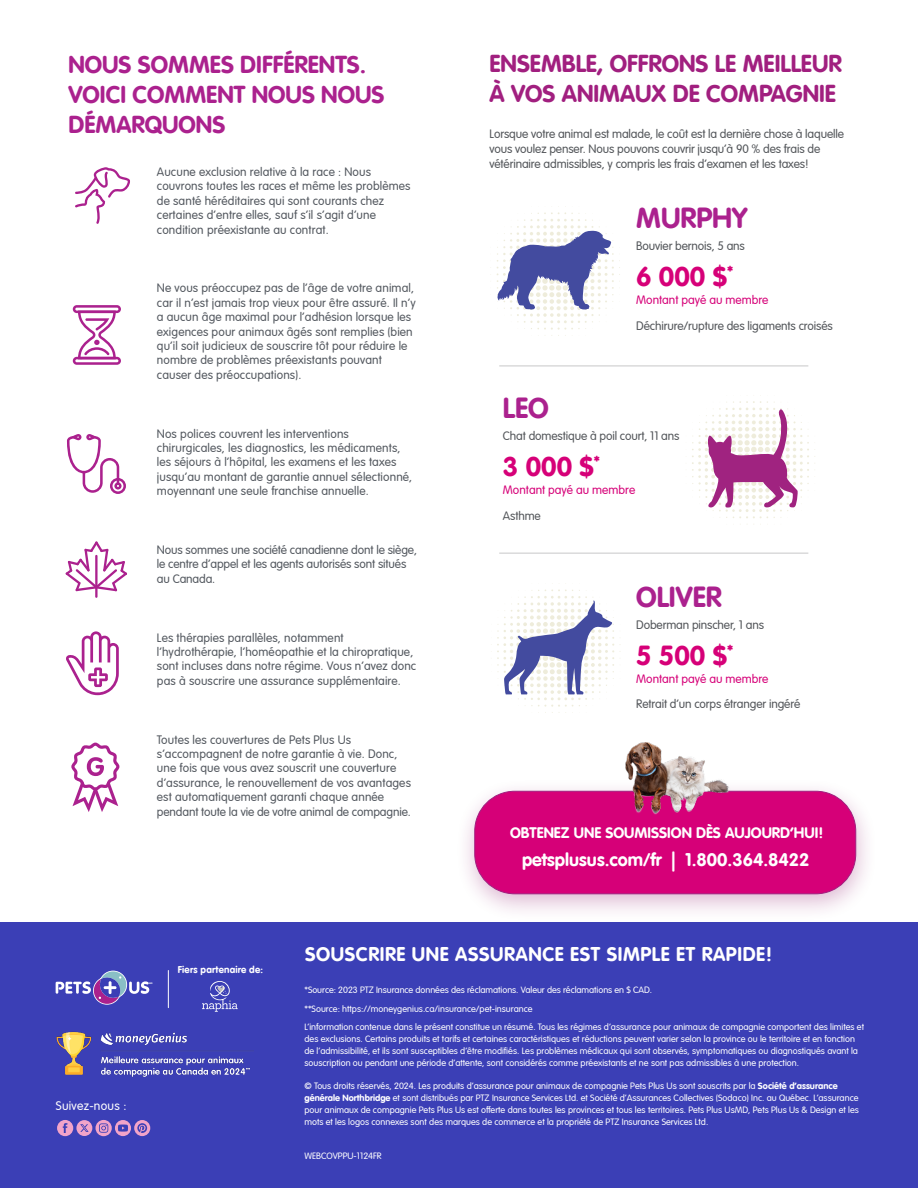
<style>
.page{position:relative;width:918px;height:1188px;background:#fff}
.page>*{position:absolute;margin:0;border:0;box-sizing:border-box;transform-origin:0 0}
.Coverage_headings{font:700 28.5px "VAG Rounded LT Com";color:#ab218e}
.Coverage_headings-2{font:700 27px "VAG Rounded LT Com";color:#d60078}
.Lead_in{font:700 24px/30px "VAG Rounded LT Com";color:#ab218e}
.t1{font:700 24px/30px "VAG Rounded LT Com";color:#a11f7f}
.t2{font:700 19.5px "VAG Rounded LT Com";letter-spacing:.03em;color:#fff}
.t3{font:700 18px "VAG Rounded LT Com";color:#fff}
.t4{font:700 15px "VAG Rounded LT Com";color:#fff}
.Subhead{font:300 12.3px "VAG Rounded LT Com";letter-spacing:.02em;color:#fff}
.blue_bullets{font:300 12px/14.4px "VAG Rounded LT Com";letter-spacing:.01em;color:#53585f}
.t5{font:300 12px/15px "VAG Rounded LT Com";letter-spacing:-.01em;color:#53565a}
.blue_bullets-2{font:300 12px/14.4px "VAG Rounded LT Com";letter-spacing:-.01em;color:#53585f}
.Coverage_headings-3{font:300 12px "VAG Rounded LT Com";color:#d60078}
.Subhead-2{font:700 9.75px "VAG Rounded LT Com";letter-spacing:.02em;color:#fff}
.t6{font:300 9px/12px "VAG Rounded LT Com";color:#fff}
.t7{font:700 2.25px "VAG Rounded LT Com";color:#fff}
.s1{font-weight:700}
</style>
<div class="page">
<div style="left:456px;top:778px;width:421px;height:144px;background:#90196d;opacity:.3"></div>
<div style="left:475px;top:791px;width:381px;height:103px;background:#d60078;border-radius:40px"></div>
<div style="left:475px;top:791px;width:381px;height:103px;border:1px solid #a11f7f;border-radius:40px"></div>
<div style="left:0;top:922px;width:918px;height:266px;background:#3b3fb6"></div>
<svg style="left:202px;top:981px;width:36px;height:31px"></svg>
<svg style="left:56px;top:970px;width:93px;height:35px"></svg>
<svg style="left:75px;top:167px;width:55px;height:57px"></svg>
<svg style="left:73px;top:305px;width:48px;height:60px"></svg>
<svg style="left:67px;top:434px;width:59px;height:60px"></svg>
<hr style="left:95px;top:555px;width:3px;height:43px;background:#ab218e">
<svg style="left:66px;top:541px;width:61px;height:50px"></svg>
<svg style="left:66px;top:631px;width:53px;height:64px"></svg>
<svg style="left:71px;top:743px;width:48px;height:69px"></svg>
<hr style="left:499px;top:366px;width:309px;height:1px;background:#c7c7c8">
<hr style="left:499px;top:553px;width:309px;height:1px;background:#c7c7c8">
<svg style="left:57px;top:1120px;width:93px;height:16px"></svg>
<svg style="left:490px;top:206px;width:130px;height:130px"></svg>
<svg style="left:692px;top:395px;width:123px;height:123px"></svg>
<svg style="left:491px;top:583px;width:123px;height:130px"></svg>
<img style="left:591px;top:742px;width:150px;height:73px">
<hr style="left:168px;top:970px;width:1px;height:38px;background:#fff">
<img style="left:56px;top:1031px;width:197px;height:46px">
<p class="Lead_in" style="left:68px;top:50px;width:299px">NOUS SOMMES DIFFÉRENTS.</p>
<p class="Lead_in" style="left:68px;top:80px;width:318px">VOICI COMMENT NOUS NOUS<br>DÉMARQUONS</p>
<p class="blue_bullets" style="left:157px;top:165px;width:255px">Aucune exclusion relative à la race : Nous couvrons toutes les races et même les problèmes de santé héréditaires qui sont courants chez certaines d’entre elles, sauf s’il s’agit d’une condition préexistante au contrat.</p>
<p class="blue_bullets" style="left:157px;top:281px;width:260px">Ne vous préoccupez pas de l’âge de votre animal, car il n’est jamais trop vieux pour être assuré. Il n’y a aucun âge maximal pour l’adhésion lorsque les exigences pour animaux âgés sont remplies (bien qu’il soit judicieux de souscrire tôt pour réduire le nombre de problèmes préexistants pouvant causer des préoccupations).</p>
<p class="blue_bullets" style="left:157px;top:427px;width:257px">Nos polices couvrent les interventions chirurgicales, les diagnostics, les médicaments, les séjours à l’hôpital, les examens et les taxes jusqu’au montant de garantie annuel sélectionné, moyennant une seule franchise annuelle.</p>
<p class="blue_bullets-2" style="left:157px;top:543px;width:262px">Nous sommes une société canadienne dont le siège, le centre d’appel et les agents autorisés sont situés au Canada.</p>
<p class="blue_bullets" style="left:157px;top:631px;width:261px">Les thérapies parallèles, notamment l’hydrothérapie, l’homéopathie et la chiropratique, sont incluses dans notre régime. Vous n’avez donc pas à souscrire une assurance supplémentaire.</p>
<p class="blue_bullets" style="left:157px;top:733px;width:256px">Toutes les couvertures de Pets Plus Us s’accompagnent de notre garantie à vie. Donc, une fois que vous avez souscrit une couverture d’assurance, le renouvellement de vos avantages est automatiquement garanti chaque année pendant toute la vie de votre animal de compagnie.</p>
<p class="t1" style="left:489px;top:49px;width:354px">ENSEMBLE, OFFRONS LE MEILLEUR<br>À VOS ANIMAUX DE COMPAGNIE</p>
<p class="t5" style="left:489px;top:126px;width:356px">Lorsque votre animal est malade, le coût est la dernière chose à laquelle vous voulez penser. Nous pouvons couvrir jusqu’à 90 % des frais de vétérinaire admissibles, y compris les frais d’examen et les taxes!</p>
<p class="Coverage_headings" style="left:636px;top:200px;width:113px">MURPHY</p>
<p class="t5" style="left:636px;top:239px;width:110px">Bouvier bernois, 5 ans</p>
<p class="Coverage_headings-2" style="left:636px;top:259px;width:99px">6 000 $<sup>*</sup></p>
<p class="Coverage_headings-3" style="left:636px;top:293px;width:134px">Montant payé au membre</p>
<p class="t5" style="left:636px;top:318px;width:198px">Déchirure/rupture des ligaments croisés</p>
<p class="Coverage_headings" style="left:503px;top:390px;width:47px">LEO</p>
<p class="t5" style="left:503px;top:429px;width:178px">Chat domestique à poil court, 11 ans</p>
<p class="Coverage_headings-2" style="left:503px;top:450px;width:99px">3 000 $<sup>*</sup></p>
<p class="Coverage_headings-3" style="left:503px;top:483px;width:134px">Montant payé au membre</p>
<p class="t5" style="left:503px;top:509px;width:39px">Asthme</p>
<p class="Coverage_headings" style="left:636px;top:579px;width:87px">OLIVER</p>
<p class="t5" style="left:636px;top:617px;width:129px">Doberman pinscher, 1 ans</p>
<p class="Coverage_headings-2" style="left:636px;top:638px;width:99px">5 500 $<sup>*</sup></p>
<p class="Coverage_headings-3" style="left:636px;top:671px;width:134px">Montant payé au membre</p>
<p class="t5" style="left:636px;top:697px;width:166px">Retrait d’un corps étranger ingéré</p>
<p class="t4" style="left:510px;top:823px;width:315px">OBTENEZ UNE SOUMISSION DÈS AUJOURD’HUI!</p>
<p class="t3" style="left:522px;top:848px;width:289px">petsplusus.com/fr | 1.800.364.8422</p>
<p class="t7" style="left:149px;top:982px;width:5px">MD</p>
<p class="Subhead-2" style="left:178px;top:963px;width:87px">Fiers partenaire de:</p>
<p class="Subhead" style="left:56px;top:1099px;width:72px">Suivez-nous :</p>
<p class="t2" style="left:305px;top:942px;width:469px">SOUSCRIRE UNE ASSURANCE EST SIMPLE ET RAPIDE!</p>
<p class="t6" style="left:304px;top:984px;width:349px">*Source: 2023 PTZ Insurance données des réclamations. Valeur des réclamations en $ CAD.</p>
<p class="t6" style="left:304px;top:1003px;width:230px">**Source: https://moneygenius.ca/insurance/pet-insurance</p>
<p class="t6" style="left:304px;top:1021px;width:561px">L’information contenue dans le présent constitue un résumé. Tous les régimes d’assurance pour animaux de compagnie comportent des limites et des exclusions. Certains produits et tarifs et certaines caractéristiques et réductions peuvent varier selon la province ou le territoire et en fonction de l’admissibilité, et ils sont susceptibles d’être modifiés. Les problèmes médicaux qui sont observés, symptomatiques ou diagnostiqués avant la souscription ou pendant une période d’attente, sont considérés comme préexistants et ne sont pas admissibles à une protection.</p>
<p class="t6" style="left:304px;top:1080px;width:556px">© Tous droits réservés, 2024. Les produits d’assurance pour animaux de compagnie Pets Plus Us sont souscrits par la <span class="s1">Société d’assurance générale Northbridge</span> et sont distribués par PTZ Insurance Services Ltd. et Société d’Assurances Collectives (Sodaco) Inc. au Québec. L’assurance pour animaux de compagnie Pets Plus Us est offerte dans toutes les provinces et tous les territoires. Pets Plus UsMD, Pets Plus Us &amp; Design et les mots et les logos connexes sont des marques de commerce et la propriété de PTZ Insurance Services Ltd.</p>
<p class="t6" style="left:304px;top:1150px;width:79px">WEBCOVPPU-1124FR</p>
</div>
